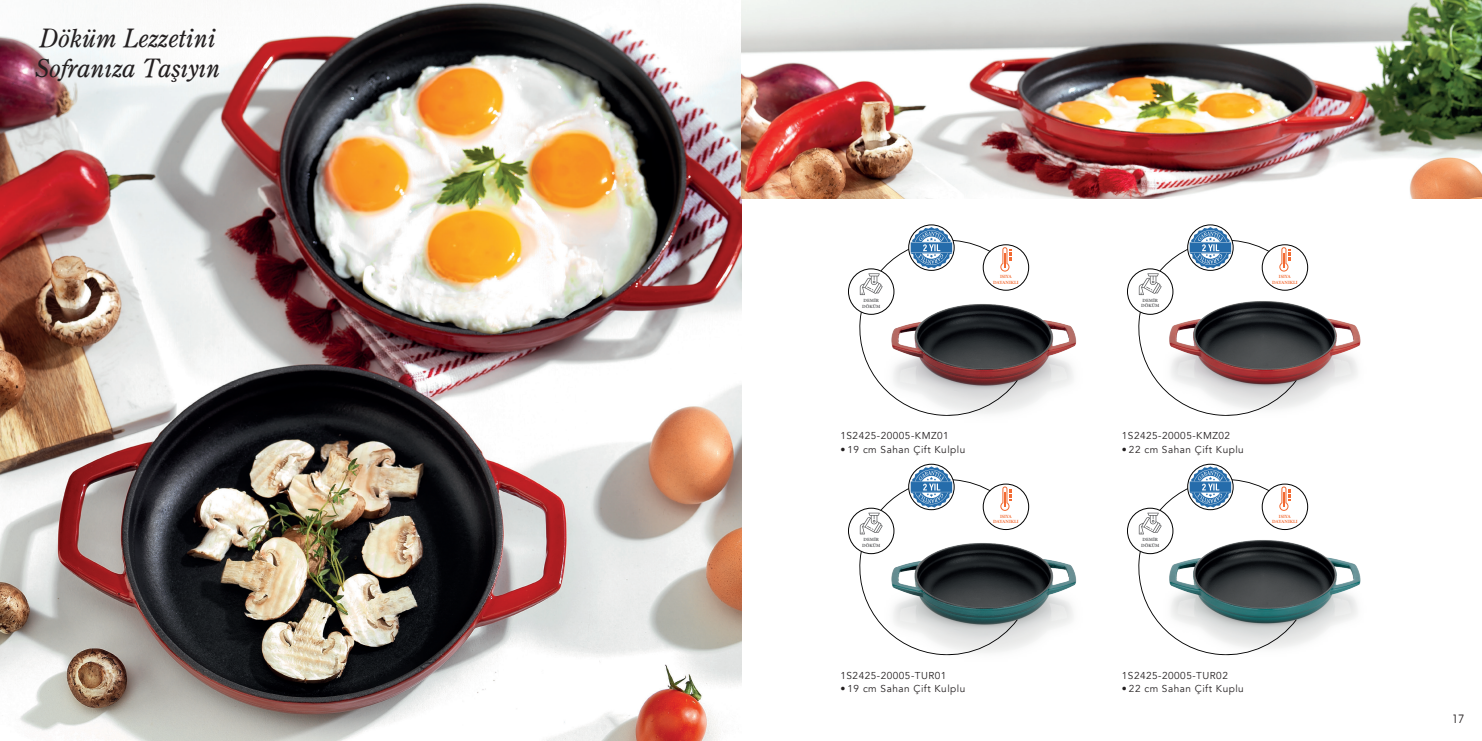
<style>
.page{position:relative;width:1482px;height:741px;background:#fff}
.page>*{position:absolute;margin:0;border:0;box-sizing:border-box;transform-origin:0 0}
.t1{font:italic 25px/30px "TR Centurion Old";color:#231f20}
.t2{font:11.25px "Avant Gar Turk";color:#231f20}
.t3{font:10px "Avenir";letter-spacing:.05em;color:#231f20}
.t4{font:700 4.75px/5.8px "Minion Pro";color:#f26a32;text-align:center}
.t5{font:700 4.75px/5.8px "Minion Pro";color:#57585a}
</style>
<div class="page">
<img style="left:1128px;top:463px;width:233px;height:181px">
<img style="left:1128px;top:225px;width:233px;height:179px">
<img style="left:848px;top:463px;width:229px;height:184px">
<img style="left:848px;top:225px;width:229px;height:183px">
<img style="left:0;top:2px;width:741px;height:739px">
<img style="left:741px;top:0;width:740px;height:198px">
<svg style="left:1127px;top:508px;width:45px;height:45px"></svg>
<svg style="left:1127px;top:269px;width:45px;height:45px"></svg>
<svg style="left:848px;top:508px;width:45px;height:45px"></svg>
<svg style="left:848px;top:269px;width:45px;height:45px"></svg>
<div style="left:983px;top:245px;width:45px;height:45px;background:#fff;border-radius:50%"></div>
<svg style="left:856px;top:227px;width:166px;height:189px"></svg>
<div style="left:1261px;top:245px;width:46px;height:45px;background:#fff;border-radius:50%"></div>
<svg style="left:1134px;top:227px;width:167px;height:189px"></svg>
<div style="left:1261px;top:484px;width:46px;height:45px;background:#fff;border-radius:50%"></div>
<svg style="left:1134px;top:466px;width:167px;height:190px"></svg>
<div style="left:983px;top:484px;width:45px;height:45px;background:#fff;border-radius:50%"></div>
<svg style="left:856px;top:466px;width:166px;height:190px"></svg>
<h1 class="t1" style="left:35px;top:22px;width:187px">Döküm Lezzetini<br>Sofranıza Taşıyın</h1>
<p class="t4" style="left:993px;top:274px;width:27px">ISIYA<br>DAYANIKLI</p>
<p class="t4" style="left:1271px;top:274px;width:27px">ISIYA<br>DAYANIKLI</p>
<p class="t5" style="left:862px;top:297px;width:20px">DEMİR<br>DÖKÜM</p>
<p class="t5" style="left:1140px;top:297px;width:20px">DEMİR<br>DÖKÜM</p>
<p class="t3" style="left:840px;top:430px;width:110px">1S2425-20005-KMZ01</p>
<p class="t3" style="left:1121px;top:430px;width:110px">1S2425-20005-KMZ02</p>
<p class="t3" style="left:840px;top:443px;width:126px">• 19 cm Sahan Çift Kulplu</p>
<p class="t3" style="left:1121px;top:443px;width:123px">• 22 cm Sahan Çift Kuplu</p>
<p class="t4" style="left:993px;top:513px;width:27px">ISIYA<br>DAYANIKLI</p>
<p class="t4" style="left:1271px;top:513px;width:27px">ISIYA<br>DAYANIKLI</p>
<p class="t5" style="left:862px;top:536px;width:20px">DEMİR<br>DÖKÜM</p>
<p class="t5" style="left:1140px;top:536px;width:20px">DEMİR<br>DÖKÜM</p>
<p class="t3" style="left:840px;top:669px;width:107px">1S2425-20005-TUR01</p>
<p class="t3" style="left:1121px;top:669px;width:107px">1S2425-20005-TUR02</p>
<p class="t3" style="left:840px;top:682px;width:126px">• 19 cm Sahan Çift Kulplu</p>
<p class="t3" style="left:1121px;top:682px;width:123px">• 22 cm Sahan Çift Kuplu</p>
<p class="t2" style="left:1451px;top:712px;width:14px">17</p>
</div>
